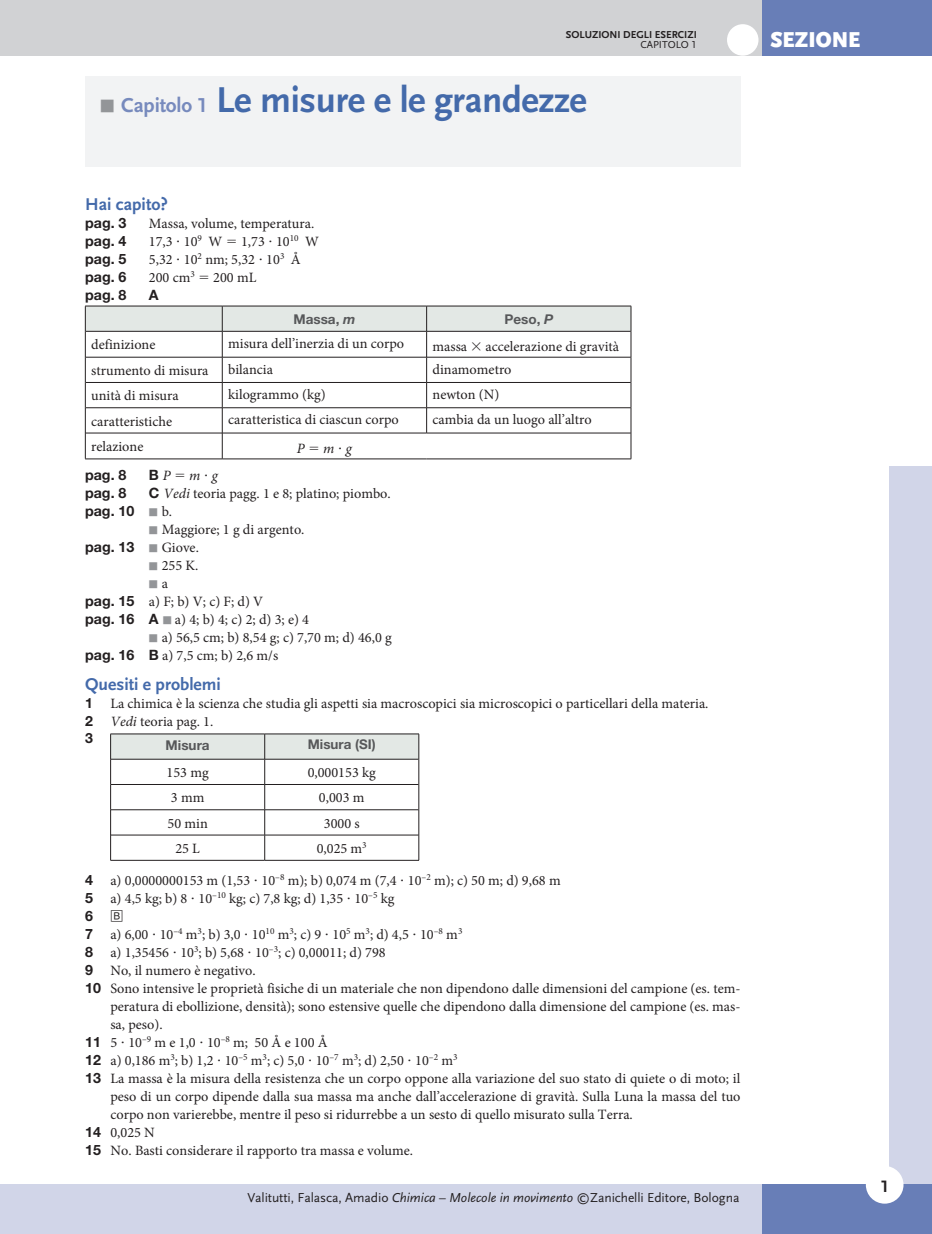
<style>
.page{position:relative;width:932px;height:1234px;background:#fff}
.page>*{position:absolute;margin:0;border:0;box-sizing:border-box;transform-origin:0 0}
.t1{font:37.5px "Scala Sans Bold LF";letter-spacing:-.01em;color:#446aaa}
.t2{font:900 22.5px "Scala Sans Pro";letter-spacing:.01em;color:#fff;scale:.9 1}
.t3{font:17.85px "Scala Sans Bold LF";color:#446aaa}
.t4{font:17.25px "Scala Sans Bold LF";color:#231f20}
.t5{font:15px "STIX General";color:#939598}
.t6{font:14.25px/18px "Minion Pro";color:#231f20}
.t7{font:700 14.25px "Helvetica Neue LT Std";color:#231f20}
.t8{font:italic 14.25px "Minion Pro";color:#231f20}
.t9{font:700 14.1px "Helvetica Neue LT Std";color:#231f20}
.t10{font:13.5px "Scala Sans Regular LF";letter-spacing:-.005em;color:#231f20}
.t11{font:700 13.5px "Helvetica Neue LT Std";color:#57585a}
.t12{font:700 13.35px "Helvetica Neue LT Std";color:#57585a}
.t13{font:10.5px "Scala Sans Bold LF";color:#231f20}
.t14{font:10.5px "Scala Sans Regular LF";color:#231f20}
.s1{font-family:"STIX General";font-size:24px;color:#939598}
.s2{font-size:21px;color:#778abd}
.s3{font-style:italic}
.s4{font-family:"Minion Pro";font-weight:400;font-style:italic}
.s5{font-family:"Helvetica Neue LT Std";font-weight:700}
.s6{font-family:"STIX General";font-weight:400;font-size:15px;color:#939598}
.s7{font-family:"Minion Pro";font-weight:400}
.s8{font-family:"STIX General";font-size:15px;color:#939598}
.s9{font-family:"Minion Pro";font-size:14.25px;color:#231f20}
.s10{font-family:"Helvetica Neue LT Std";font-weight:700;font-size:14.1px}
.s11{font-family:"Zapf RM";font-weight:400}
.s12{font-family:"Scala Sans Regular LF Italic"}
</style>
<div class="page">
<div style="left:889px;top:466px;width:42px;height:732px;background:#d1d5e8"></div>
<div style="left:761px;top:0;width:170px;height:56px;background:#687eb7"></div>
<div style="left:0;top:0;width:761px;height:56px;background:#d1d2d4"></div>
<div style="left:0;top:1183px;width:761px;height:50px;background:#d1d5e8"></div>
<div style="left:761px;top:1183px;width:170px;height:50px;background:#687eb7"></div>
<div style="left:865px;top:1165px;width:38px;height:38px;background:#fff;border-radius:50%"></div>
<div style="left:726px;top:24px;width:32px;height:32px;background:#fff;border-radius:50%"></div>
<hr style="left:85px;top:458px;width:137px;height:1px;background:#231f20">
<hr style="left:222px;top:458px;width:204px;height:1px;background:#231f20">
<hr style="left:426px;top:458px;width:205px;height:1px;background:#231f20">
<hr style="left:110px;top:859px;width:154px;height:1px;background:#231f20">
<hr style="left:264px;top:859px;width:155px;height:1px;background:#231f20">
<svg style="left:110px;top:733px;width:309px;height:126px"></svg>
<div style="left:85px;top:77px;width:655px;height:90px;background:#f2f3f4"></div>
<svg style="left:85px;top:306px;width:546px;height:152px"></svg>
<p class="t13" style="left:565px;top:29px;width:132px">SOLUZIONI DEGLI ESERCIZI</p>
<p class="t14" style="left:640px;top:39px;width:58px">CAPITOLO 1</p>
<h2 class="t2" style="left:770px;top:26px;width:101px">SEZIONE</h2>
<h1 class="t1" style="left:100px;top:80px;width:488px"><span class="s1">◾</span> <span class="s2">Capitolo 1</span> Le misure e le grandezze</h1>
<p class="t3" style="left:85px;top:194px;width:84px">Hai capito?</p>
<p class="t7" style="left:85px;top:214px;width:43px">pag. 3</p>
<p class="t6" style="left:149px;top:214px;width:167px">Massa, volume, temperatura.</p>
<p class="t7" style="left:85px;top:232px;width:43px">pag. 4</p>
<p class="t6" style="left:149px;top:232px;width:75px">17,3 ⋅ 10<sup>9</sup> W</p>
<p class="t6" style="left:241px;top:232px;width:79px">1,73 ⋅ 10<sup>10</sup> W</p>
<p class="t7" style="left:85px;top:250px;width:43px">pag. 5</p>
<p class="t6" style="left:149px;top:250px;width:153px">5,32 ⋅ 10<sup>2</sup> nm; 5,32 ⋅ 10<sup>3</sup> Å</p>
<p class="t7" style="left:85px;top:268px;width:43px">pag. 6</p>
<p class="t6" style="left:149px;top:268px;width:47px">200 cm<sup>3</sup></p>
<p class="t6" style="left:213px;top:268px;width:45px">200 mL</p>
<p class="t7" style="left:85px;top:286px;width:43px">pag. 8</p>
<p class="t7" style="left:149px;top:286px;width:11px">A</p>
<p class="t11" style="left:293px;top:310px;width:63px">Massa, <span class="s3">m</span></p>
<p class="t11" style="left:504px;top:310px;width:50px">Peso, <span class="s3">P</span></p>
<p class="t6" style="left:91px;top:336px;width:66px">definizione</p>
<p class="t6" style="left:228px;top:334px;width:177px">misura dell’inerzia di un corpo</p>
<p class="t6" style="left:432px;top:338px;width:36px">massa</p>
<p class="t6" style="left:485px;top:338px;width:135px">accelerazione di gravità</p>
<p class="t6" style="left:91px;top:361px;width:119px">strumento di misura</p>
<p class="t6" style="left:228px;top:360px;width:46px">bilancia</p>
<p class="t6" style="left:432px;top:360px;width:80px">dinamometro</p>
<p class="t6" style="left:91px;top:387px;width:89px">unità di misura</p>
<p class="t6" style="left:228px;top:385px;width:99px">kilogrammo (kg)</p>
<p class="t6" style="left:432px;top:385px;width:68px">newton (N)</p>
<p class="t6" style="left:91px;top:412px;width:82px">caratteristiche</p>
<p class="t6" style="left:228px;top:410px;width:172px">caratteristica di ciascun corpo</p>
<p class="t6" style="left:432px;top:410px;width:161px">cambia da un luogo all’altro</p>
<p class="t6" style="left:91px;top:437px;width:54px">relazione</p>
<p class="t8" style="left:297px;top:438px;width:9px">P</p>
<p class="t8" style="left:323px;top:438px;width:30px">m ⋅ g</p>
<p class="t7" style="left:85px;top:465px;width:43px">pag. 8</p>
<p class="t7" style="left:149px;top:465px;width:23px">B <span class="s4">P</span></p>
<p class="t8" style="left:189px;top:465px;width:30px">m ⋅ g</p>
<p class="t7" style="left:85px;top:483px;width:43px">pag. 8</p>
<p class="t6" style="left:149px;top:484px;width:243px"><span class="s5">C</span> <span class="s3">Vedi</span> teoria pagg. 1 e 8; platino; piombo.</p>
<p class="t7" style="left:85px;top:501px;width:89px">pag. 10 <span class="s6">◾</span> <span class="s7">b.</span></p>
<p class="t6" style="left:149px;top:520px;width:157px"><span class="s8">◾</span> Maggiore; 1 g di argento.</p>
<p class="t7" style="left:85px;top:537px;width:115px">pag. 13 <span class="s6">◾</span> <span class="s7">Giove.</span></p>
<p class="t6" style="left:149px;top:556px;width:51px"><span class="s8">◾</span> 255 K.</p>
<p class="t5" style="left:149px;top:572px;width:21px">◾ <span class="s9">a</span></p>
<p class="t6" style="left:85px;top:592px;width:180px"><span class="s5">pag. 15</span> a) F; b) V; c) F; d) V</p>
<p class="t6" style="left:85px;top:610px;width:225px"><span class="s5">pag. 16 A</span> <span class="s8">◾</span> a) 4; b) 4; c) 2; d) 3; e) 4</p>
<p class="t6" style="left:149px;top:628px;width:244px"><span class="s8">◾</span> a) 56,5 cm; b) 8,54 g; c) 7,70 m; d) 46,0 g</p>
<p class="t6" style="left:85px;top:646px;width:195px"><span class="s5">pag. 16 B</span> a) 7,5 cm; b) 2,6 m/s</p>
<p class="t3" style="left:85px;top:674px;width:137px">Quesiti e problemi</p>
<p class="t6" style="left:85px;top:694px;width:624px"><span class="s10">1</span> La chimica è la scienza che studia gli aspetti sia macroscopici sia microscopici o particellari della materia.<br><span class="s10">2</span> <span class="s3">Vedi</span> teoria pag. 1.</p>
<p class="t9" style="left:85px;top:728px;width:9px">3</p>
<p class="t11" style="left:166px;top:736px;width:45px">Misura</p>
<p class="t12" style="left:308px;top:736px;width:69px">Misura (SI)</p>
<p class="t6" style="left:166px;top:763px;width:44px">153 mg</p>
<p class="t6" style="left:307px;top:763px;width:70px">0,000153 kg</p>
<p class="t6" style="left:171px;top:788px;width:35px">3 mm</p>
<p class="t6" style="left:319px;top:788px;width:47px">0,003 m</p>
<p class="t6" style="left:167px;top:814px;width:42px">50 min</p>
<p class="t6" style="left:324px;top:814px;width:37px">3000 s</p>
<p class="t6" style="left:175px;top:839px;width:26px">25 L</p>
<p class="t6" style="left:316px;top:839px;width:51px">0,025 m<sup>3</sup></p>
<p class="t6" style="left:85px;top:871px;width:477px"><span class="s5">4</span> a) 0,0000000153 m (1,53 ⋅ 10<sup>–8</sup> m); b) 0,074 m (7,4 ⋅ 10<sup>–2</sup> m); c) 50 m; d) 9,68 m<br><span class="s5">5</span> a) 4,5 kg; b) 8 ⋅ 10<sup>–10</sup> kg; c) 7,8 kg; d) 1,35 ⋅ 10<sup>–5</sup> kg</p>
<p class="t7" style="left:85px;top:907px;width:39px">6 <span class="s11">b</span></p>
<p class="t6" style="left:85px;top:925px;width:379px"><span class="s5">7</span> a) 6,00 ⋅ 10<sup>–4</sup> m<sup>3</sup>; b) 3,0 ⋅ 10<sup>10</sup> m<sup>3</sup>; c) 9 ⋅ 10<sup>5</sup> m<sup>3</sup>; d) 4,5 ⋅ 10<sup>–8</sup> m<sup>3</sup></p>
<p class="t6" style="left:85px;top:943px;width:302px"><span class="s5">8</span> a) 1,35456 ⋅ 10<sup>3</sup>; b) 5,68 ⋅ 10<sup>–3</sup>; c) 0,00011; d) 798</p>
<p class="t6" style="left:85px;top:961px;width:172px"><span class="s5">9</span> No, il numero è negativo.</p>
<p class="t6" style="left:85px;top:979px;width:656px"><span class="s5">10</span> Sono intensive le proprietà fisiche di un materiale che non dipendono dalle dimensioni del campione (es. tem-</p>
<p class="t6" style="left:110px;top:997px;width:631px">peratura di ebollizione, densità); sono estensive quelle che dipendono dalla dimensione del campione (es. mas-</p>
<p class="t6" style="left:110px;top:1015px;width:54px">sa, peso).</p>
<p class="t6" style="left:85px;top:1033px;width:244px"><span class="s5">11</span> 5 ⋅ 10<sup>–9</sup> m e 1,0 ⋅ 10<sup>–8</sup> m; 50 Å e 100 Å</p>
<p class="t6" style="left:85px;top:1051px;width:374px"><span class="s5">12</span> a) 0,186 m<sup>3</sup>; b) 1,2 ⋅ 10<sup>–5</sup> m<sup>3</sup>; c) 5,0 ⋅ 10<sup>–7</sup> m<sup>3</sup>; d) 2,50 ⋅ 10<sup>–2</sup> m<sup>3</sup></p>
<p class="t6" style="left:85px;top:1069px;width:656px"><span class="s5">13</span> La massa è la misura della resistenza che un corpo oppone alla variazione del suo stato di quiete o di moto; il</p>
<p class="t6" style="left:110px;top:1087px;width:631px">peso di un corpo dipende dalla sua massa ma anche dall’accelerazione di gravità. Sulla Luna la massa del tuo</p>
<p class="t6" style="left:110px;top:1105px;width:524px">corpo non varierebbe, mentre il peso si ridurrebbe a un sesto di quello misurato sulla Terra.</p>
<p class="t6" style="left:85px;top:1123px;width:71px"><span class="s5">14</span> 0,025 N</p>
<p class="t6" style="left:85px;top:1141px;width:329px"><span class="s5">15</span> No. Basti considerare il rapporto tra massa e volume.</p>
<p class="t10" style="left:247px;top:1190px;width:493px">Valitutti, Falasca, Amadio <span class="s12">Chimica</span> – <span class="s12">Molecole in movimento</span> ©Zanichelli Editore, Bologna</p>
<p class="t4" style="left:880px;top:1176px;width:10px">1</p>
</div>
